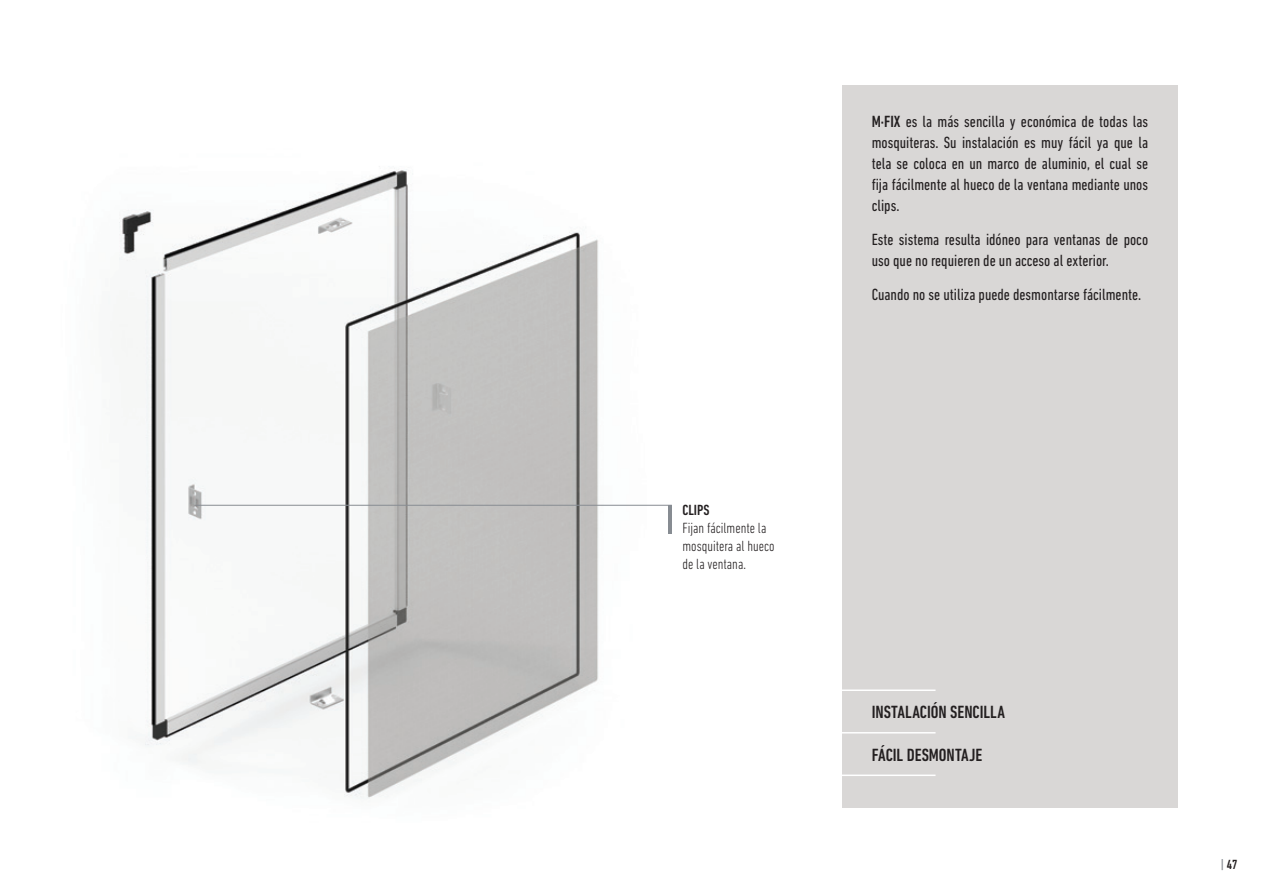
<style>
.page{position:relative;width:1263px;height:893px;background:#fff}
.page>*{position:absolute;margin:0;border:0;box-sizing:border-box;transform-origin:0 0}
.DESTACADOS_PARRAFOS{font:500 condensed 18px "DIN Next LT Pro";color:#231f20}
.CUERPOS_DE_TEXTO{font:condensed 16.5px/21px "DIN Next LT Pro";color:#231f20;text-align:justify}
.CUERPOS_DE_TEXTO-2{font:300 condensed 15px/18px "DIN Next LT Pro";color:#231f20}
.CUERPOS_DE_TEXTO-3{font:500 condensed 15px "DIN Next LT Pro";color:#231f20}
.t1{font:500 condensed 13.5px "DIN Next LT Pro";color:#231f20}
.s1{font-weight:500}
.s2{color:#878c92}
</style>
<div class="page">
<img style="left:119px;top:170px;width:553px;height:629px">
<div style="left:842px;top:85px;width:336px;height:723px;background:#d9d7d6"></div>
<hr style="left:842px;top:689px;width:93px;height:2px;background:#fff">
<hr style="left:842px;top:732px;width:93px;height:1px;background:#fff">
<hr style="left:842px;top:774px;width:93px;height:2px;background:#fff">
<hr style="left:668px;top:505px;width:4px;height:28px;background:#878c92">
<hr style="left:196px;top:505px;width:476px;height:1px;background:#878c92">
<p class="CUERPOS_DE_TEXTO-3" style="left:682px;top:502px;width:29px">CLIPS</p>
<p class="CUERPOS_DE_TEXTO-2" style="left:682px;top:519px;width:93px">Fijan fácilmente la mosquitera al hueco de la ventana.</p>
<p class="CUERPOS_DE_TEXTO" style="left:872px;top:111px;width:278px"><span class="s1">M·FIX</span> es la más sencilla y económica de todas las mosquiteras. Su instalación es muy fácil ya que la tela se coloca en un marco de aluminio, el cual se fija fácilmente al hueco de la ventana mediante unos clips.</p>
<p class="CUERPOS_DE_TEXTO" style="left:872px;top:229px;width:278px">Este sistema resulta idóneo para ventanas de poco uso que no requieren de un acceso al exterior.</p>
<p class="CUERPOS_DE_TEXTO" style="left:872px;top:283px;width:271px">Cuando no se utiliza puede desmontarse fácilmente.</p>
<p class="DESTACADOS_PARRAFOS" style="left:872px;top:702px;width:135px">INSTALACIÓN SENCILLA</p>
<p class="DESTACADOS_PARRAFOS" style="left:872px;top:744px;width:112px">FÁCIL DESMONTAJE</p>
<p class="t1" style="left:1220px;top:857px;width:19px"><span class="s2">|</span>47</p>
</div>
